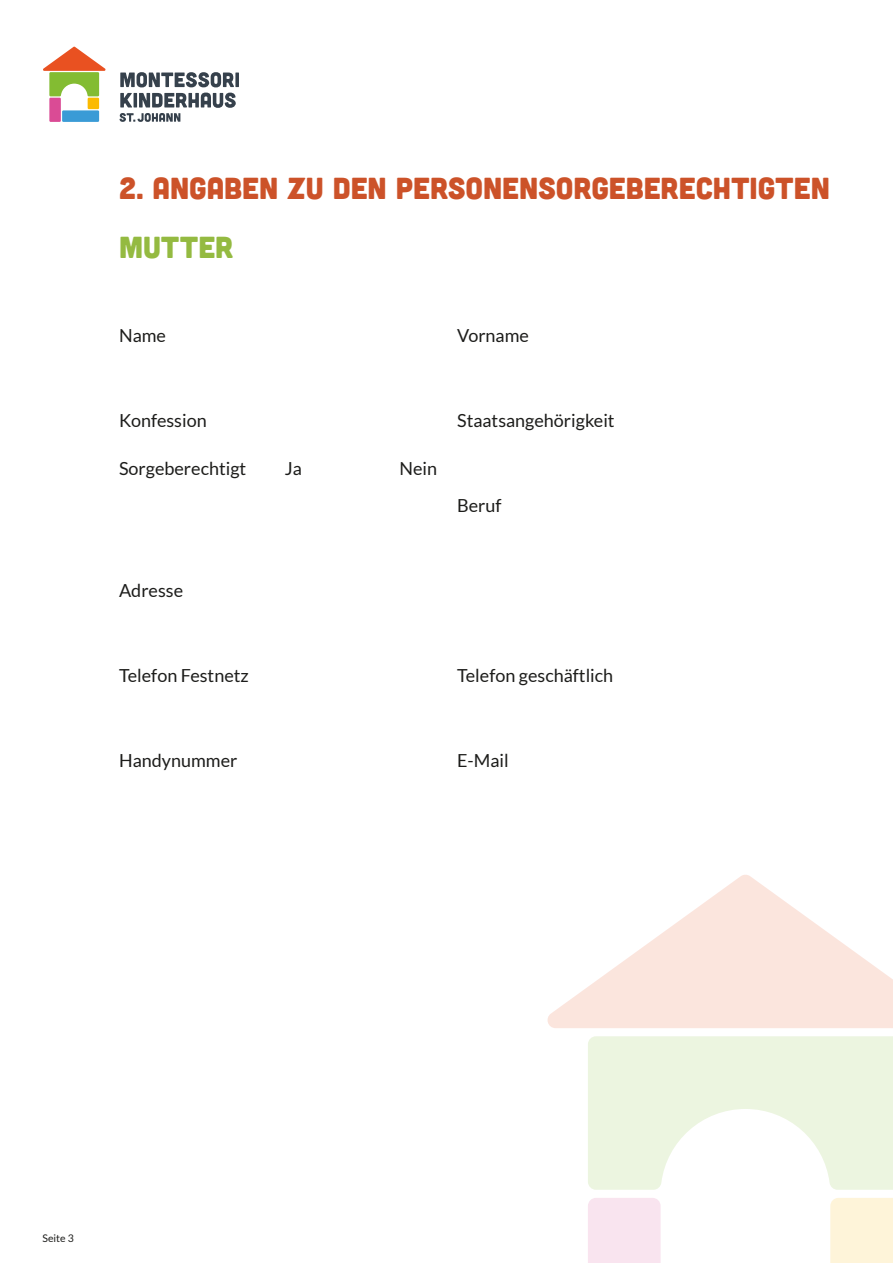
<style>
.page{position:relative;width:893px;height:1263px;background:#fff}
.page>*{position:absolute;margin:0;border:0;box-sizing:border-box;transform-origin:0 0}
.t1{font:30.3px "Cubano";color:#cc5229}
.t2{font:30.3px "Cubano";letter-spacing:.01em;color:#94ba41}
.t3{font:18px "Lato";color:#1d1d1b}
.t4{font:10.5px "Lato";color:#1d1d1b}
</style>
<div class="page">
<div style="left:588px;top:1198px;width:73px;height:65px;background:#f9e4ef"></div>
<div style="left:830px;top:1198px;width:63px;height:65px;background:#fef4d9"></div>
<svg style="left:547px;top:875px;width:346px;height:153px;fill:#fbe5dd"></svg>
<svg style="left:588px;top:1036px;width:305px;height:154px;fill:#ecf5e0"></svg>
<div style="left:49px;top:98px;width:12px;height:24px;background:#da4b95"></div>
<div style="left:88px;top:98px;width:11px;height:11px;background:#fbba00"></div>
<div style="left:62px;top:110px;width:37px;height:12px;background:#3a9bd6"></div>
<svg style="left:43px;top:47px;width:63px;height:49px"></svg>
<svg style="left:120px;top:72px;width:119px;height:15px"></svg>
<svg style="left:120px;top:93px;width:116px;height:29px"></svg>
<h1 class="t1" style="left:119px;top:169px;width:712px">2. ANGABEN ZU DEN PERSONENSORGEBERECHTIGTEN</h1>
<h1 class="t2" style="left:119px;top:228px;width:116px">MUTTER</h1>
<p class="t3" style="left:119px;top:325px;width:48px">Name</p>
<p class="t3" style="left:457px;top:325px;width:73px">Vorname</p>
<p class="t3" style="left:119px;top:410px;width:89px">Konfession</p>
<p class="t3" style="left:119px;top:458px;width:129px">Sorgeberechtigt</p>
<p class="t3" style="left:285px;top:458px;width:19px">Ja</p>
<p class="t3" style="left:399px;top:458px;width:39px">Nein</p>
<p class="t3" style="left:457px;top:410px;width:159px">Staatsangehörigkeit</p>
<p class="t3" style="left:457px;top:495px;width:46px">Beruf</p>
<p class="t3" style="left:119px;top:580px;width:66px">Adresse</p>
<p class="t3" style="left:119px;top:665px;width:131px">Telefon Festnetz</p>
<p class="t3" style="left:119px;top:750px;width:120px">Handynummer</p>
<p class="t3" style="left:457px;top:665px;width:158px">Telefon geschäftlich</p>
<p class="t3" style="left:457px;top:750px;width:53px">E-Mail</p>
<p class="t4" style="left:43px;top:1232px;width:33px">Seite 3</p>
</div>
